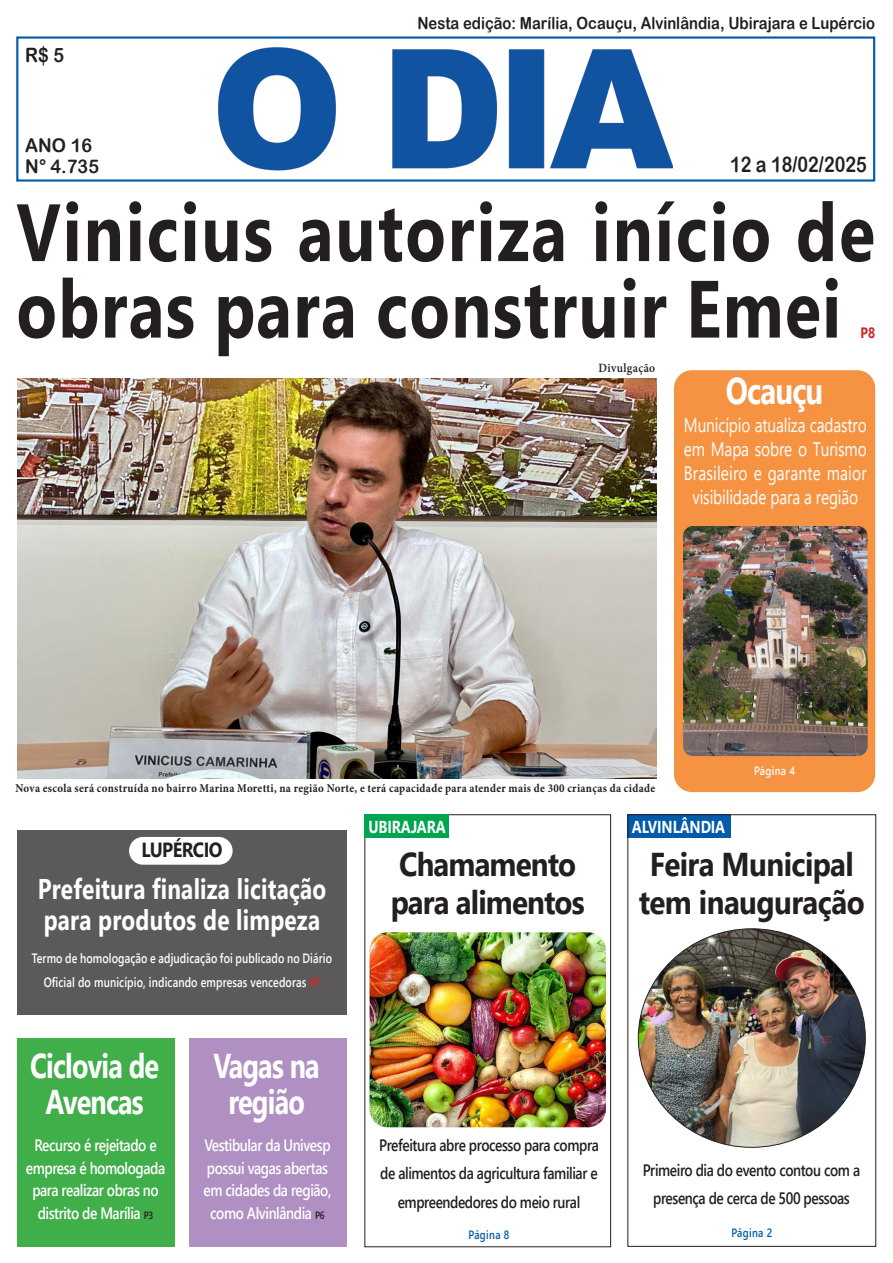
<style>
.page{position:relative;width:893px;height:1263px;background:#fff}
.page>*{position:absolute;margin:0;border:0;box-sizing:border-box;transform-origin:0 0}
.t1{font:700 81px/76.5px "Segoe UI";letter-spacing:.03em;color:#231f20;scale:.82 1}
.t2{font:700 37.2px "Segoe UI";letter-spacing:-.03em;color:#fff;scale:.79 1}
.t3{font:700 34.35px/36px "Segoe UI";letter-spacing:-.03em;color:#fff;text-align:center;scale:.79 1}
.t4{font:700 33px/37.5px "Segoe UI";letter-spacing:-.02em;color:#231f20;text-align:center;scale:.89 1}
.t5{font:700 28.5px/30.9px "Segoe UI";letter-spacing:.01em;color:#fff;scale:.79 1}
.t6{font:21.6px "Arial Rounded MT Bold";color:#231f20;scale:.83 1}
.t7{font:700 20.4px "Segoe UI";letter-spacing:-.03em;color:#231f20;scale:.88 1}
.t8{font:19.8px "Arial Rounded MT Bold";color:#231f20;scale:.91 1}
.t9{font:19.5px/24px "Segoe UI";letter-spacing:-.01em;color:#fff;text-align:center;scale:.79 1}
.t10{font:18.9px "Arial Rounded MT Bold";color:#231f20;scale:.95 1}
.t11{font:700 17.25px "Segoe UI";letter-spacing:-.01em;color:#fff;scale:.82 1}
.t12{font:16.8px "Arial Rounded MT Bold";color:#231f20;scale:.88 1}
.t13{font:600 16.5px/22.5px "Segoe UI";letter-spacing:-.03em;color:#fff;text-align:center;scale:.83 1}
.t14{font:600 16.5px/28.5px "Segoe UI";letter-spacing:-.03em;color:#231f20;text-align:center;scale:.83 1}
.t15{font:700 15px "Segoe UI";color:#d1232a;scale:.82 1}
.t16{font:600 13.5px/24px "Segoe UI";letter-spacing:.01em;color:#fff;text-align:center;scale:.79 1}
.t17{font:600 12.75px "Minion Pro";letter-spacing:.03em;color:#231f20;scale:.9 1}
.t18{font:700 12px "Minion Pro";letter-spacing:.03em;color:#231f20;scale:.91 1}
.t19{font:600 12px "Segoe UI";letter-spacing:.03em;color:#015aaa;scale:.83 1}
.t20{font:600 12px "Segoe UI";letter-spacing:.03em;color:#fff;scale:.83 1}
.s1{font-size:12px;color:#ee1d23}
.s2{font-size:10.5px;color:#231f20}
</style>
<div class="page">
<div style="left:16px;top:36px;width:859px;height:146px;border:2px solid #015aaa"></div>
<img style="left:218px;top:47px;width:455px;height:124px">
<div style="left:674px;top:370px;width:201px;height:422px;background:#f69343;border-radius:18px"></div>
<img style="left:17px;top:378px;width:640px;height:401px">
<img style="left:683px;top:526px;width:185px;height:230px">
<div style="left:17px;top:830px;width:330px;height:185px;background:#5c595a"></div>
<div style="left:129px;top:837px;width:104px;height:28px;background:#fff;border-radius:14px"></div>
<div style="left:189px;top:1038px;width:158px;height:208px;background:#b090c3"></div>
<div style="left:17px;top:1038px;width:158px;height:208px;background:#40ae49"></div>
<div style="left:365px;top:814px;width:246px;height:433px;border:1px solid #231f20"></div>
<img style="left:369px;top:932px;width:237px;height:195px">
<div style="left:365px;top:814px;width:84px;height:24px;background:#00a54f"></div>
<div style="left:628px;top:814px;width:103px;height:24px;background:#015aaa"></div>
<img style="left:638px;top:929px;width:227px;height:218px">
<p class="t8" style="left:25px;top:44px;width:44px">R$ 5</p>
<p class="t10" style="left:25px;top:134px;width:72px">ANO 16</p>
<p class="t12" style="left:417px;top:13px;width:522px">Nesta edição: Marília, Ocauçu, Alvinlândia, Ubirajara e Lupércio</p>
<p class="t10" style="left:25px;top:155px;width:79px">N° 4.735</p>
<p class="t6" style="left:730px;top:152px;width:166px">12 a 18/02/2025</p>
<p class="t1" style="left:16px;top:188px;width:1049px">Vinicius autoriza início de obras para construir Emei</p>
<p class="t15" style="left:860px;top:318px;width:20px">P8</p>
<p class="t17" style="left:598px;top:359px;width:65px">Divulgação</p>
<p class="t2" style="left:726px;top:356px;width:125px">Ocauçu</p>
<p class="t9" style="left:684px;top:412px;width:233px">Município atualiza cadastro em Mapa sobre o Turismo<br>Brasileiro e garante maior visibilidade para a região</p>
<p class="t18" style="left:16px;top:780px;width:704px">Nova escola será construída no bairro Marina Moretti, na região Norte, e terá capacidade para atender mais de 300 crianças da cidade</p>
<p class="t20" style="left:754px;top:760px;width:51px">Página 4</p>
<p class="t7" style="left:141px;top:831px;width:94px">LUPÉRCIO</p>
<p class="t5" style="left:38px;top:871px;width:367px">Prefeitura finaliza licitação para produtos de limpeza</p>
<p class="t16" style="left:32px;top:945px;width:382px">Termo de homologação e adjudicação foi publicado no Diário<br>Oficial do município, indicando empresas vencedoras <span class="s1">P7</span></p>
<p class="t3" style="left:30px;top:1045px;width:165px">Ciclovia de<br>Avencas</p>
<p class="t3" style="left:214px;top:1045px;width:136px">Vagas na região</p>
<p class="t11" style="left:368px;top:810px;width:96px">UBIRAJARA</p>
<p class="t11" style="left:632px;top:810px;width:115px">ALVINLÂNDIA</p>
<p class="t4" style="left:391px;top:843px;width:219px;text-align:left">Chamamento para alimentos</p>
<p class="t4" style="left:639px;top:843px;width:255px">Feira Municipal tem inauguração</p>
<p class="t13" style="left:26px;top:1133px;width:169px">Recurso é rejeitado e empresa é homologada para realizar obras no distrito de Marília <span class="s2">P3</span></p>
<p class="t14" style="left:379px;top:1129px;width:266px">Prefeitura abre processo para compra de alimentos da agricultura familiar e empreendedores do meio rural</p>
<p class="t13" style="left:204px;top:1133px;width:156px">Vestibular da Univesp possui vagas abertas em cidades da região, como Alvinlândia <span class="s2">P6</span></p>
<p class="t14" style="left:643px;top:1154px;width:263px">Primeiro dia do evento contou com a presença de cerca de 500 pessoas</p>
<p class="t19" style="left:469px;top:1223px;width:51px">Página 8</p>
<p class="t19" style="left:731px;top:1222px;width:51px">Página 2</p>
</div>
